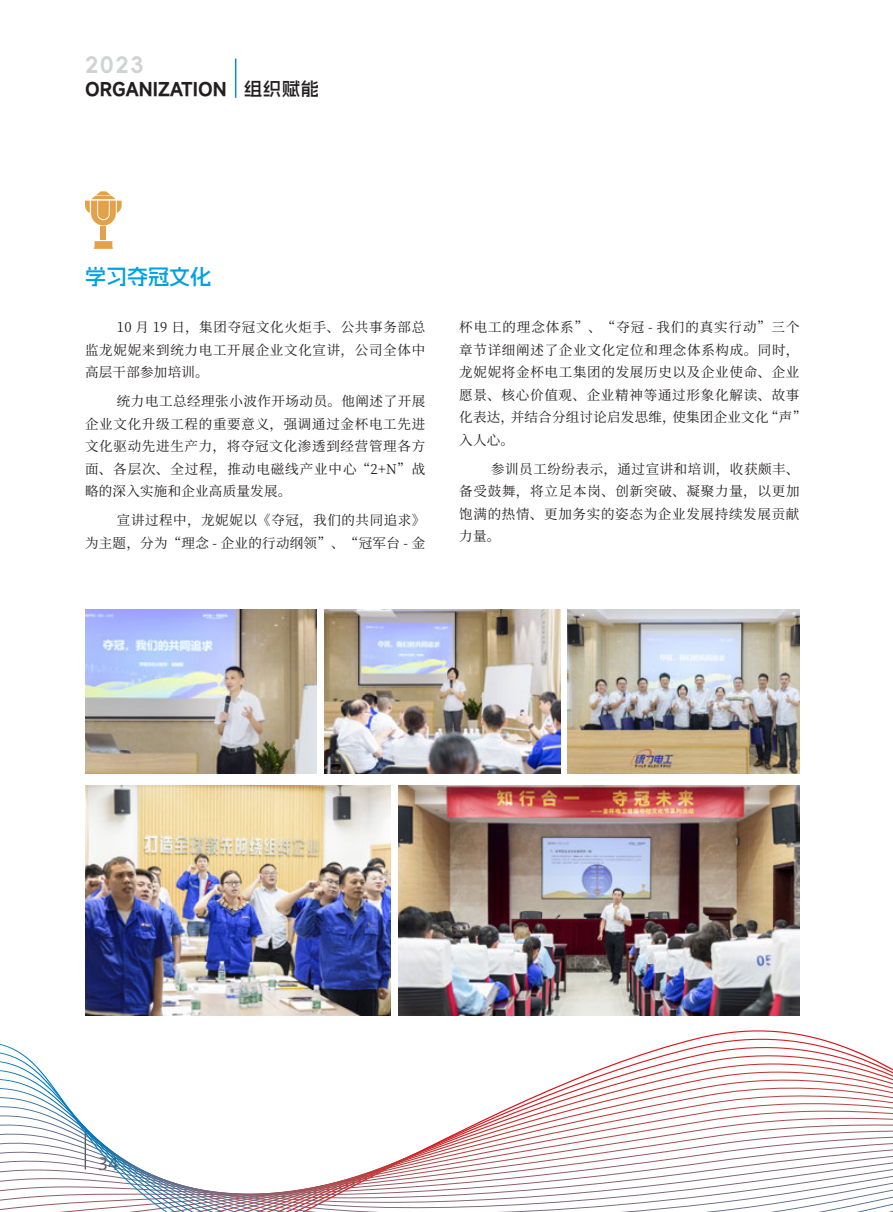
<style>
.page{position:relative;width:893px;height:1212px;background:#fff}
.page>*{position:absolute;margin:0;border:0;box-sizing:border-box;transform-origin:0 0}
.t1{font:100 22.5px "Alimama Fang Yuan Ti VF";color:#d1d2d4}
.t2{font:100 21px "Alimama Fang Yuan Ti VF";color:#00a1e3}
.t3{font:600 18px "Mi Sans";color:#231f20}
.t4{font:18px "Alibaba Sans";color:#57585a}
.思源宋体{font:13.5px/22.5px "Source Han Serif SC";letter-spacing:.055em;color:#231f20;text-align:justify}
.s1{font-family:"Alimama Fang Yuan Ti VF";font-weight:100}
</style>
<div class="page">
<hr style="left:235px;top:58px;width:1px;height:40px;background:#008fd5">
<svg style="left:0;top:992px;width:893px;height:220px"></svg>
<svg style="left:94px;top:241px;width:19px;height:8px"></svg>
<div style="left:101px;top:226px;width:5px;height:14px;background:#e3a14a"></div>
<svg style="left:85px;top:191px;width:37px;height:34px"></svg>
<img style="left:85px;top:609px;width:232px;height:164px">
<img style="left:85px;top:786px;width:306px;height:230px">
<img style="left:398px;top:786px;width:401px;height:230px">
<img style="left:325px;top:609px;width:235px;height:164px">
<img style="left:568px;top:609px;width:231px;height:164px">
<h1 class="t1" style="left:85px;top:53px;width:60px">2023</h1>
<h3 class="t3" style="left:85px;top:77px;width:235px">ORGANIZATION <span class="s1">组织赋能</span></h3>
<p class="t2" style="left:85px;top:266px;width:127px">学习夺冠文化</p>
<p class="思源宋体" style="left:85px;top:316px;width:342px;text-indent:32px">10 月 19 日，集团夺冠文化火炬手、公共事务部总监龙妮妮来到统力电工开展企业文化宣讲，公司全体中高层干部参加培训。</p>
<p class="思源宋体" style="left:85px;top:390px;width:342px;text-indent:32px">统力电工总经理张小波作开场动员。他阐述了开展企业文化升级工程的重要意义，强调通过金杯电工先进文化驱动先进生产力，将夺冠文化渗透到经营管理各方面、各层次、全过程，推动电磁线产业中心“2+N”战略的深入实施和企业高质量发展。</p>
<p class="思源宋体" style="left:85px;top:509px;width:342px;text-align:right">宣讲过程中，龙妮妮以《夺冠，我们的共同追求》<br>为主题，分为“理念 - 企业的行动纲领”、“冠军台 - 金</p>
<p class="思源宋体" style="left:459px;top:316px;width:348px;text-align:left">杯电工的理念体系”、“夺冠 - 我们的真实行动”三个章节详细阐述了企业文化定位和理念体系构成。同时，龙妮妮将金杯电工集团的发展历史以及企业使命、企业愿景、核心价值观、企业精神等通过形象化解读、故事化表达，并结合分组讨论启发思维，使集团企业文化“声”入人心。</p>
<p class="思源宋体" style="left:459px;top:458px;width:342px;text-indent:32px">参训员工纷纷表示，通过宣讲和培训，收获颇丰、备受鼓舞，将立足本岗、创新突破、凝聚力量，以更加饱满的热情、更加务实的姿态为企业发展持续发展贡献力量。</p>
<h3 class="t4" style="left:98px;top:1150px;width:22px">34</h3>
</div>
